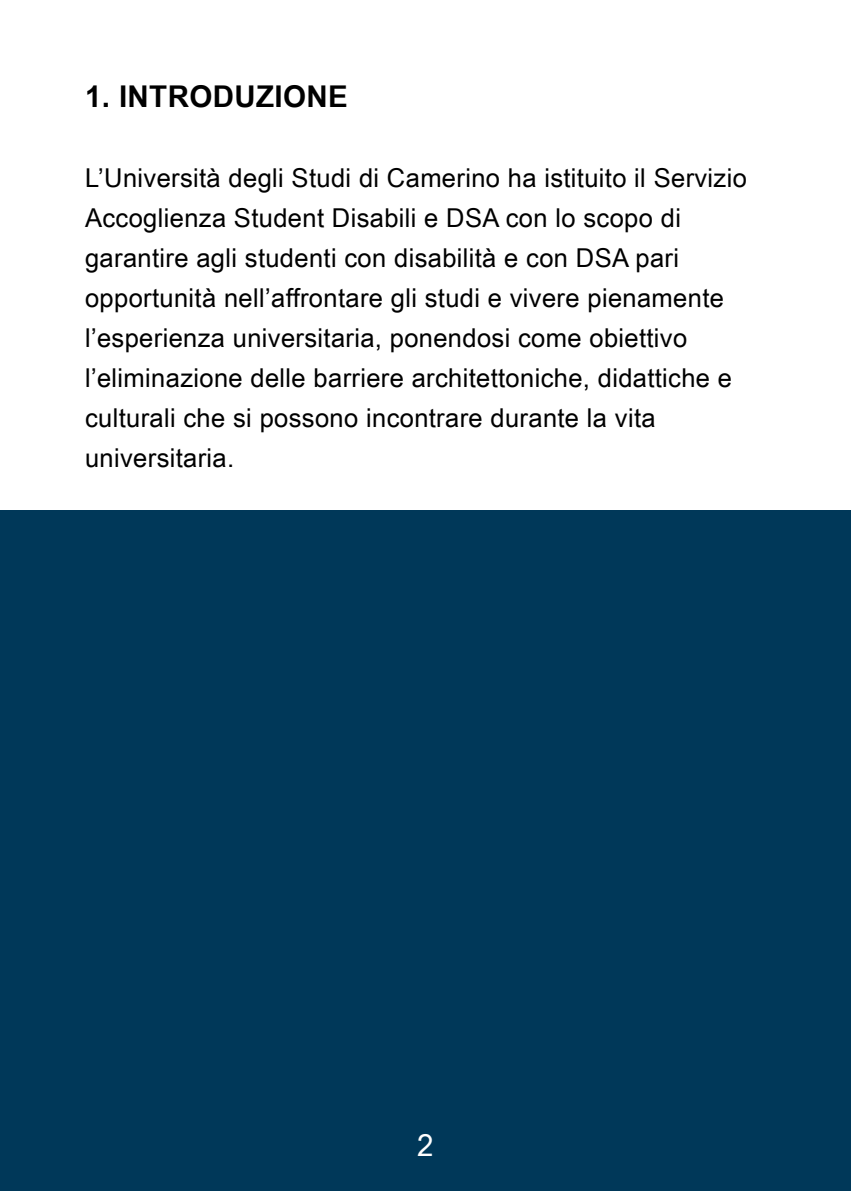
<style>
.page{position:relative;width:851px;height:1191px;background:#fff}
.page>*{position:absolute;margin:0;border:0;box-sizing:border-box;transform-origin:0 0}
.t1{font:700 30px "Arial Narrow";letter-spacing:.01em;color:#000;scale:1.2 1}
.t2{font:30px "Arial Narrow";color:#fff;scale:1.2 1}
.t3{font:26px/40px "Arial Narrow";letter-spacing:.01em;color:#000;scale:1.2 1}
</style>
<div class="page">
<div style="left:0;top:510px;width:850px;height:681px;background:#003859"></div>
<p class="t1" style="left:85px;top:74px;width:220px">1. INTRODUZIONE</p>
<p class="t3" style="left:85px;top:157px;width:553px">L’Università degli Studi di Camerino ha istituito il Servizio Accoglienza Student Disabili e DSA con lo scopo di garantire agli studenti con disabilità e con DSA pari opportunità nell’affrontare gli studi e vivere pienamente l’esperienza universitaria, ponendosi come obiettivo l’eliminazione delle barriere architettoniche, didattiche e culturali che si possono incontrare durante la vita universitaria.</p>
<p class="t2" style="left:417px;top:1123px;width:15px">2</p>
</div>
